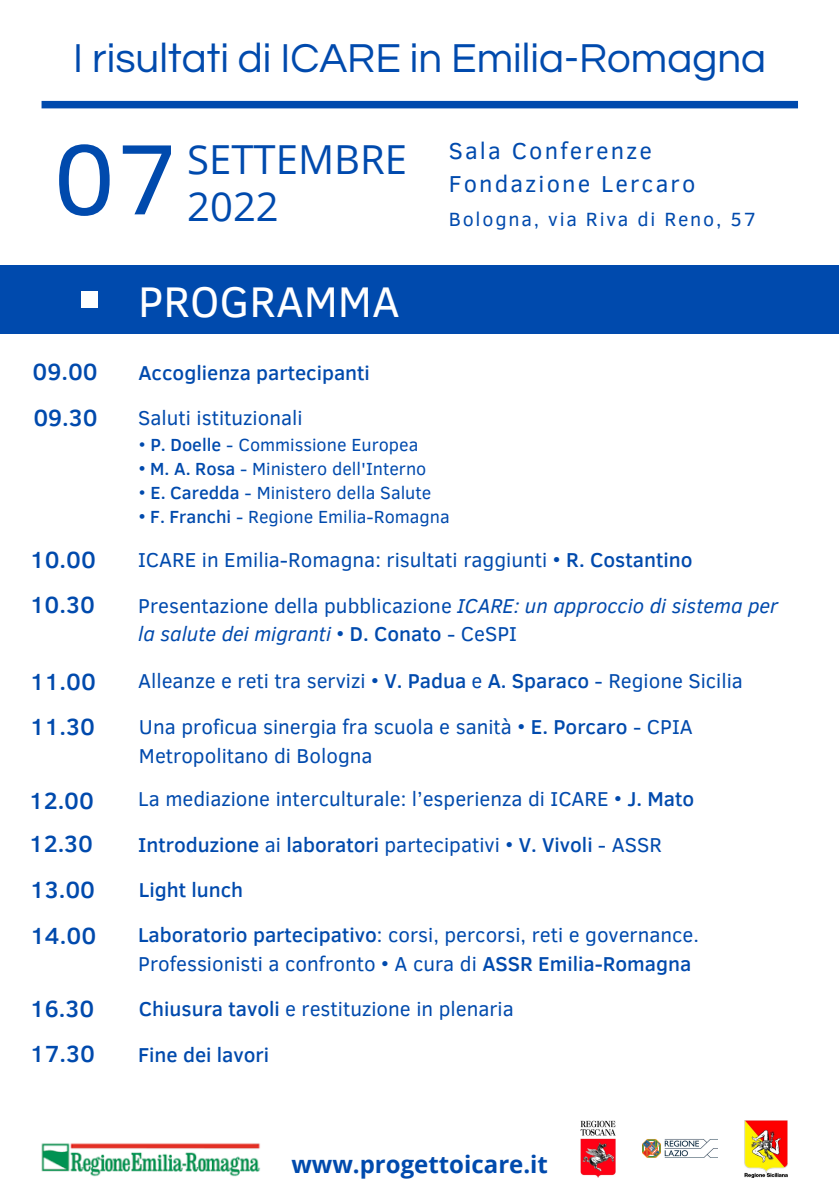
<style>
.page{position:relative;width:839px;height:1191px;background:#fff}
.page>*{position:absolute;margin:0;border:0;box-sizing:border-box;transform-origin:0 0}
.t1{font:102px "Clear Sans";color:#004aad}
.t2{font:44px "Clear Sans";color:#fff}
.t3{font:42px "Questrial";color:#004aad}
.t4{font:40px/46.8px "Open Sans";color:#004aad}
.t5{font:500 24px/45.4px "Clear Sans";color:#004aad}
.t6{font:700 24px "Open Sans";color:#004aad}
.t7{font:23.6px/33px "Clear Sans";letter-spacing:.095em;color:#004aad}
.t8{font:20.6px/28.4px "Clear Sans";color:#004aad}
.t9{font:500 20.6px "Clear Sans";color:#004aad}
.t10{font:italic 20.6px/28.4px "Clear Sans";color:#004aad}
.t11{font:19.6px "Clear Sans";letter-spacing:.095em;color:#004aad}
.t12{font:18px "Clear Sans";color:#004aad}
.s1{font-weight:500}
.s2{font-style:normal}
.s3{font-weight:500;font-style:normal}
.s4{font-weight:400}
</style>
<div class="page">
<div style="left:42px;top:101px;width:756px;height:7px;background:#004aad"></div>
<div style="left:0;top:265px;width:838px;height:69px;background:#004aad"></div>
<svg style="left:81px;top:291px;width:16px;height:17px"></svg>
<img style="left:580px;top:1121px;width:35px;height:57px">
<img style="left:642px;top:1139px;width:75px;height:19px">
<img style="left:744px;top:1121px;width:43px;height:57px">
<img style="left:41px;top:1143px;width:220px;height:34px">
<h3 class="t3" style="left:73px;top:37px;width:694px">I risultati di ICARE in Emilia-Romagna</h3>
<h1 class="t1" style="left:53px;top:105px;width:127px">07</h1>
<h3 class="t4" style="left:187px;top:135px;width:221px">SETTEMBRE<br>2022</h3>
<p class="t5" style="left:32px;top:348px;width:67px">09.00<br>09.30</p>
<h2 class="t2" style="left:138px;top:269px;width:263px">PROGRAMMA</h2>
<p class="t9" style="left:138px;top:357px;width:233px">Accoglienza partecipanti</p>
<p class="t8" style="left:138px;top:403px;width:166px">Saluti istituzionali</p>
<p class="t7" style="left:448px;top:133px;width:248px">Sala Conferenze<br>Fondazione Lercaro</p>
<p class="t11" style="left:448px;top:205px;width:309px">Bologna, via Riva di Reno, 57</p>
<p class="t5" style="left:30px;top:536px;width:68px">10.00<br>10.30</p>
<p class="t5" style="left:30px;top:657px;width:68px">11.00<br>11.30</p>
<p class="t5" style="left:29px;top:778px;width:67px;line-height:43.4px">12.00<br>12.30</p>
<p class="t5" style="left:30px;top:865px;width:68px;line-height:46.2px">13.00<br>14.00</p>
<p class="t5" style="left:30px;top:985px;width:67px;line-height:44.6px">16.30<br>17.30</p>
<p class="t12" style="left:139px;top:432px;width:281px">• <span class="s1">P. Doelle</span> - Commissione Europea</p>
<p class="t12" style="left:139px;top:456px;width:289px"><span class="s1">• M. A. Rosa</span> - Ministero dell'Interno</p>
<p class="t12" style="left:139px;top:480px;width:294px">• <span class="s1">E. Caredda</span> - Ministero della Salute</p>
<p class="t12" style="left:139px;top:504px;width:312px"><span class="s1">• F. Franchi</span> - Regione Emilia-Romagna</p>
<p class="t8" style="left:138px;top:545px;width:556px">ICARE in Emilia-Romagna: risultati raggiunti • <span class="s1">R. Costantino</span></p>
<p class="t10" style="left:138px;top:590px;width:641px"><span class="s2">Presentazione della pubblicazione</span> ICARE: un approccio di sistema per la salute dei migranti <span class="s2">•</span> <span class="s3">D. Conato</span> <span class="s2">- CeSPI</span></p>
<p class="t8" style="left:138px;top:665px;width:606px">Alleanze e reti tra servizi • <span class="s1">V. Padua</span> e <span class="s1">A. Sparaco</span> - Regione Sicilia</p>
<p class="t8" style="left:139px;top:712px;width:555px">Una proficua sinergia fra scuola e sanità • <span class="s1">E. Porcaro</span> - CPIA<br>Metropolitano di Bologna</p>
<p class="t8" style="left:138px;top:784px;width:557px">La mediazione interculturale: l’esperienza di ICARE • <span class="s1">J. Mato</span></p>
<p class="t9" style="left:138px;top:829px;width:525px">Introduzione <span class="s4">ai</span> laboratori <span class="s4">partecipativi •</span> V. Vivoli <span class="s4">- ASSR</span></p>
<p class="t9" style="left:139px;top:875px;width:106px">Light lunch</p>
<p class="t8" style="left:138px;top:920px;width:562px"><span class="s1">Laboratorio partecipativo</span>: corsi, percorsi, reti e governance.<br>Professionisti a confronto • A cura di <span class="s1">ASSR Emilia-Romagna</span></p>
<p class="t8" style="left:139px;top:994px;width:376px"><span class="s1">Chiusura tavoli</span> e restituzione in plenaria</p>
<p class="t9" style="left:138px;top:1039px;width:132px">Fine dei lavori</p>
<p class="t6" style="left:291px;top:1147px;width:258px">www.progettoicare.it</p>
</div>
